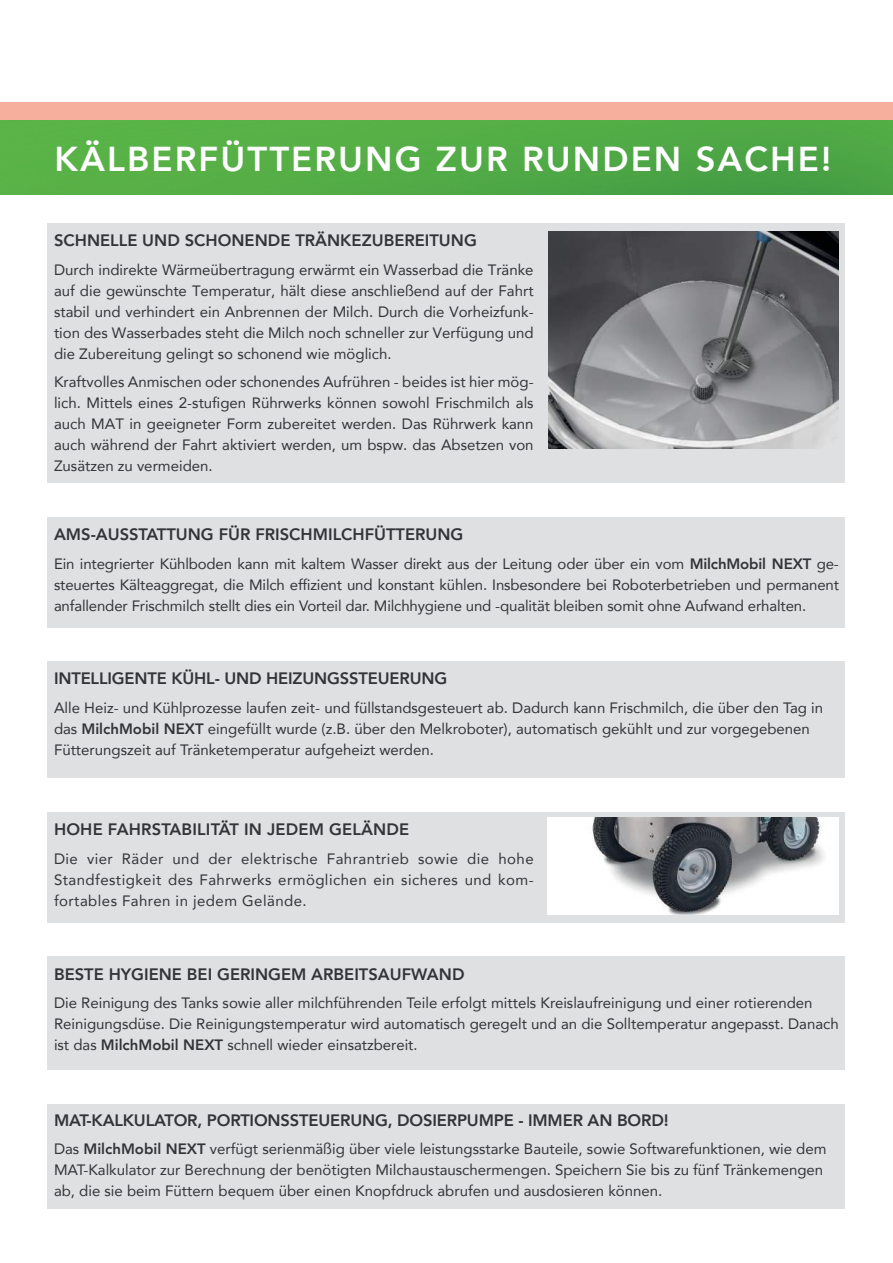
<style>
.page{position:relative;width:893px;height:1263px;background:#fff}
.page>*{position:absolute;margin:0;border:0;box-sizing:border-box;transform-origin:0 0}
.t1{font:800 34.5px "Avenir LT Com";letter-spacing:.06em;color:#fff}
.t2{font:800 16.5px "Avenir LT Com";color:#313537}
.t3{font:15px/21px "Avenir LT Com";color:#313537;text-align:justify}
.s1{font-weight:800}
</style>
<div class="page">
<div style="left:48px;top:812px;width:797px;height:111px;background:#dfe0e1"></div>
<img style="left:547px;top:818px;width:292px;height:97px">
<div style="left:48px;top:223px;width:797px;height:260px;background:#dfe0e1"></div>
<img style="left:549px;top:232px;width:290px;height:216px">
<div style="left:48px;top:957px;width:797px;height:113px;background:#dfe0e1"></div>
<div style="left:48px;top:517px;width:797px;height:110px;background:#dfe0e1"></div>
<div style="left:48px;top:1104px;width:797px;height:105px;background:#dfe0e1"></div>
<div style="left:48px;top:661px;width:797px;height:117px;background:#dfe0e1"></div>
<div style="left:0;top:102px;width:893px;height:19px;background:#f6af9c"></div>
<img style="left:0;top:121px;width:893px;height:74px">
<h1 class="t1" style="left:55px;top:140px;width:778px">KÄLBERFÜTTERUNG ZUR RUNDEN SACHE!</h1>
<p class="t2" style="left:54px;top:231px;width:424px">SCHNELLE UND SCHONENDE TRÄNKEZUBEREITUNG</p>
<p class="t3" style="left:54px;top:260px;width:481px">Durch indirekte Wärmeübertragung erwärmt ein Wasserbad die Tränke auf die gewünschte Temperatur, hält diese anschließend auf der Fahrt stabil und verhindert ein Anbrennen der Milch. Durch die Vorheizfunk&shy;tion des Wasserbades steht die Milch noch schneller zur Verfügung und die Zubereitung gelingt so schonend wie möglich.</p>
<p class="t3" style="left:54px;top:372px;width:481px">Kraftvolles Anmischen oder schonendes Aufrühren - beides ist hier mög&shy;lich. Mittels eines 2-stu昀椀gen Rührwerks können sowohl Frischmilch als auch MAT in geeigneter Form zubereitet werden. Das Rührwerk kann auch während der Fahrt aktiviert werden, um bspw. das Absetzen von Zusätzen zu vermeiden.</p>
<p class="t2" style="left:54px;top:525px;width:411px">AMS-AUSSTATTUNG FÜR FRISCHMILCHFÜTTERUNG</p>
<p class="t3" style="left:54px;top:553px;width:786px">Ein integrierter Kühlboden kann mit kaltem Wasser direkt aus der Leitung oder über ein vom <span class="s1">MilchMobil NEXT</span> ge&shy;steuertes Kälteaggregat, die Milch ef昀椀zient und konstant kühlen. Insbesondere bei Roboterbetrieben und permanent anfallender Frischmilch stellt dies ein Vorteil dar. Milchhygiene und -qualität bleiben somit ohne Aufwand erhalten.</p>
<p class="t2" style="left:54px;top:669px;width:395px">INTELLIGENTE KÜHL- UND HEIZUNGSSTEUERUNG</p>
<p class="t3" style="left:54px;top:697px;width:771px;text-align:left">Alle Heiz- und Kühlprozesse laufen zeit- und füllstandsgesteuert ab. Dadurch kann Frischmilch, die über den Tag in das <span class="s1">MilchMobil NEXT</span> eingefüllt wurde (z.B. über den Melkroboter), automatisch gekühlt und zur vorgegebenen<br>Fütterungszeit auf Tränketemperatur aufgeheizt werden.</p>
<p class="t2" style="left:54px;top:820px;width:357px">HOHE FAHRSTABILITÄT IN JEDEM GELÄNDE</p>
<p class="t3" style="left:54px;top:848px;width:481px">Die vier Räder und der elektrische Fahrantrieb sowie die hohe Standfestigkeit des Fahrwerks ermöglichen ein sicheres und kom&shy;fortables Fahren in jedem Gelände.</p>
<p class="t2" style="left:54px;top:965px;width:412px">BESTE HYGIENE BEI GERINGEM ARBEITSAUFWAND</p>
<p class="t3" style="left:54px;top:993px;width:786px;text-align:left">Die Reinigung des Tanks sowie aller milchführenden Teile erfolgt mittels Kreislaufreinigung und einer rotierenden<br>Reinigungsdüse. Die Reinigungstemperatur wird automatisch geregelt und an die Solltemperatur angepasst. Danach ist das <span class="s1">MilchMobil NEXT</span> schnell wieder einsatzbereit.</p>
<p class="t2" style="left:54px;top:1111px;width:616px">MAT-KALKULATOR, PORTIONSSTEUERUNG, DOSIERPUMPE - IMMER AN BORD!</p>
<p class="t3" style="left:54px;top:1139px;width:774px;text-align:left">Das <span class="s1">MilchMobil NEXT</span> verfügt serienmäßig über viele leistungsstarke Bauteile, sowie Softwarefunktionen, wie dem<br>MAT-Kalkulator zur Berechnung der benötigten Milchaustauschermengen. Speichern Sie bis zu fünf Tränkemengen ab, die sie beim Füttern bequem über einen Knopfdruck abrufen und ausdosieren können.</p>
</div>
